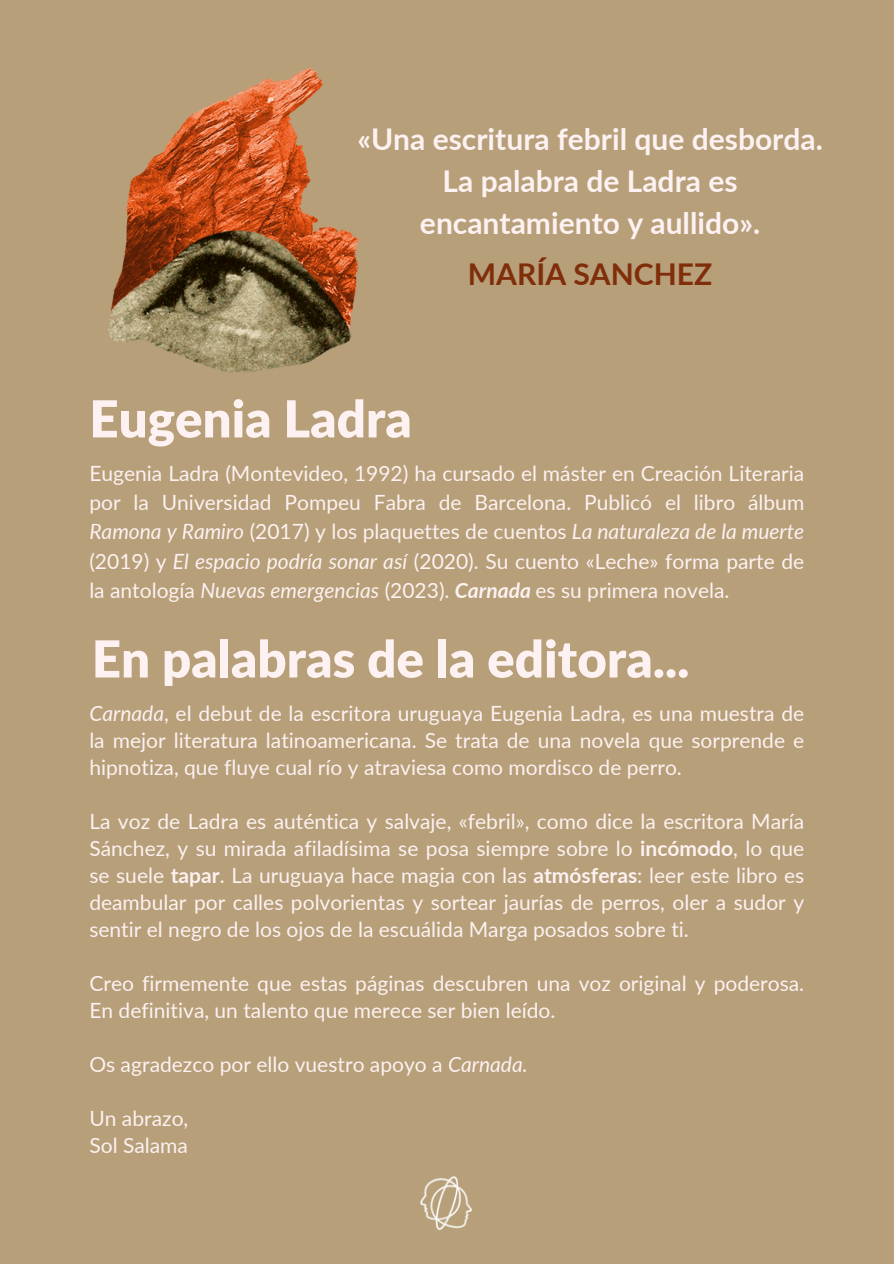
<style>
.page{position:relative;width:894px;height:1264px;background:#fff}
.page>*{position:absolute;margin:0;border:0;box-sizing:border-box;transform-origin:0 0}
.t1{font:900 51px "Lato";color:#fdf1f1}
.t2{font:700 30px/41.7px "Lato";color:#fdf1f1;text-align:center}
.t3{font:700 30px "Lato";color:#802d0a}
.t4{font:21px/27px "Lato";color:#fdf1f1;text-align:justify}
.s1{font-style:italic}
.s2{font-weight:700;font-style:italic}
.s3{font-weight:700}
</style>
<div class="page">
<div style="left:0;top:0;width:893px;height:1263px;background:#b69f79"></div>
<img style="left:420px;top:1176px;width:52px;height:54px">
<img style="left:108px;top:68px;width:251px;height:305px">
<p class="t2" style="left:357px;top:118px;width:467px">«Una escritura febril que desborda.<br>La palabra de Ladra es encantamiento y aullido».</p>
<h1 class="t3" style="left:468px;top:256px;width:246px">MARÍA SANCHEZ</h1>
<h1 class="t1" style="left:89px;top:387px;width:324px">Eugenia Ladra</h1>
<p class="t4" style="left:89px;top:458px;width:716px;line-height:29.2px">Eugenia Ladra (Montevideo, 1992) ha cursado el máster en Creación Literaria por la Universidad Pompeu Fabra de Barcelona. Publicó el libro álbum <span class="s1">Ramona y Ramiro</span> (2017) y los plaquettes de cuentos <span class="s1">La naturaleza de la muerte </span>(2019) y <span class="s1">El espacio podría sonar así</span> (2020). Su cuento «Leche» forma parte de la antología <span class="s1">Nuevas emergencias</span> (2023). <span class="s2">Carnada</span> es su primera novela.</p>
<p class="t1" style="left:92px;top:627px;width:599px">En palabras de la editora...</p>
<p class="t4" style="left:89px;top:699px;width:716px"><span class="s1">Carnada</span>, el debut de la escritora uruguaya Eugenia Ladra, es una muestra de la mejor literatura latinoamericana. Se trata de una novela que sorprende e hipnotiza, que fluye cual río y atraviesa como mordisco de perro.</p>
<p class="t4" style="left:89px;top:807px;width:716px">La voz de Ladra es auténtica y salvaje, «febril», como dice la escritora María Sánchez, y su mirada afiladísima se posa siempre sobre lo <span class="s3">incómodo</span>, lo que se suele <span class="s3">tapar</span>. La uruguaya hace magia con las <span class="s3">atmósferas</span>: leer este libro es deambular por calles polvorientas y sortear jaurías de perros, oler a sudor y sentir el negro de los ojos de la escuálida Marga posados sobre ti.</p>
<p class="t4" style="left:89px;top:969px;width:716px">Creo firmemente que estas páginas descubren una voz original y poderosa.<br>En definitiva, un talento que merece ser bien leído.</p>
<p class="t4" style="left:89px;top:1050px;width:439px">Os agradezco por ello vuestro apoyo a <span class="s1">Carnada.</span></p>
<p class="t4" style="left:89px;top:1104px;width:100px">Un abrazo,</p>
<p class="t4" style="left:89px;top:1131px;width:100px">Sol Salama</p>
</div>
